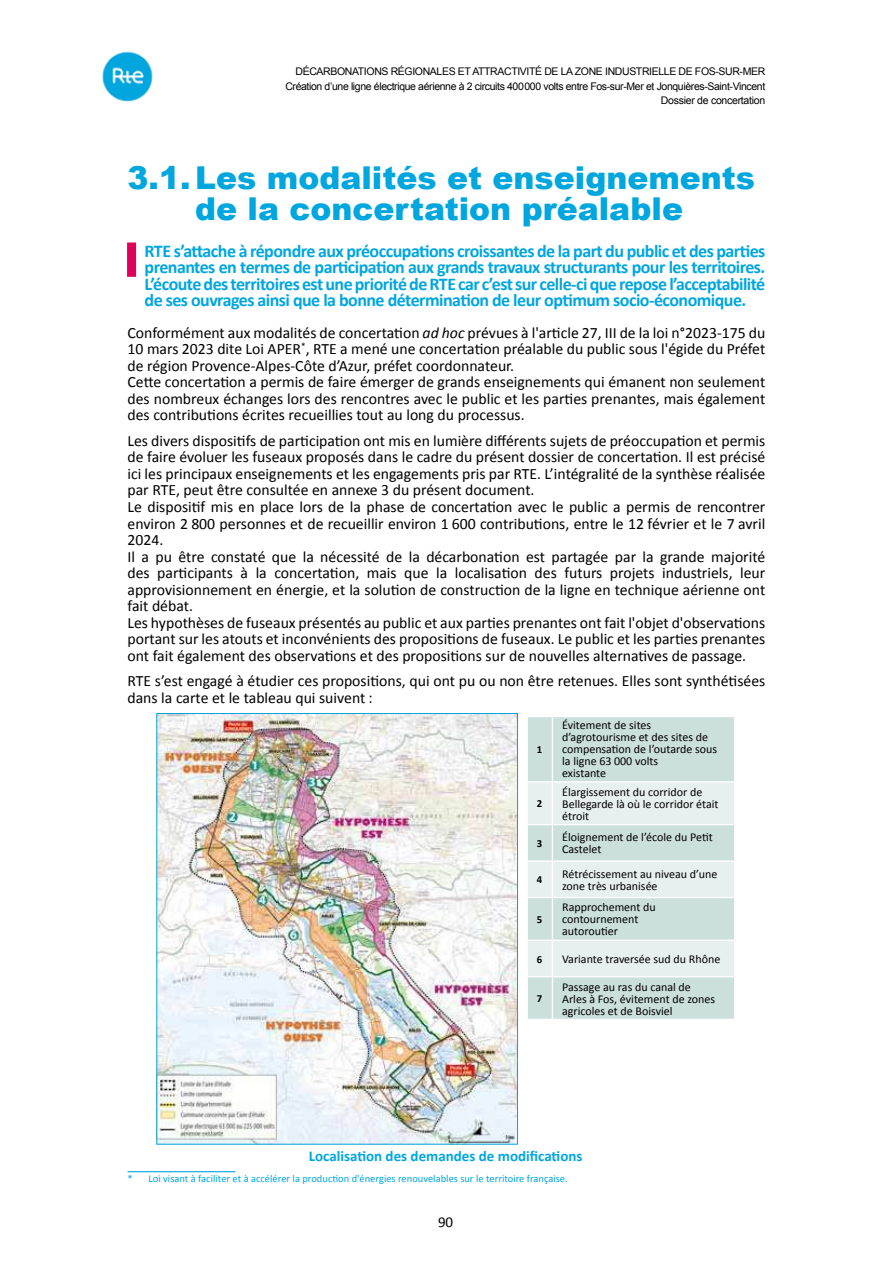
<style>
.page{position:relative;width:893px;height:1263px;background:#fff}
.page>*{position:absolute;margin:0;border:0;box-sizing:border-box;transform-origin:0 0}
.t1{font:900 31.5px/31.5px "Arial";color:#00a6de;text-align:center}
.t2{font:700 18px/16.5px "Calibri";letter-spacing:-.03em;color:#00a6de;text-align:justify}
.t3{font:15.75px/16.5px "Calibri";color:#000}
.t4{font:700 15px "Calibri";color:#00a6de}
.t5{font:15px "Calibri";color:#000}
.t6{font:12px/12px "Calibri";color:#000}
.t7{font:700 10.8px "Calibri";color:#000}
.t8{font:10.5px/14.7px "Arial";letter-spacing:-.035em;color:#000;text-align:right}
.t9{font:10.5px "Calibri";color:#00a6de}
.s1{font-style:italic}
</style>
<div class="page">
<hr style="left:127px;top:1171px;width:108px;height:1px;background:#00a6de">
<img style="left:158px;top:715px;width:358px;height:427px">
<div style="left:156px;top:713px;width:362px;height:431px;border:1px solid #00a6de"></div>
<div style="left:528px;top:717px;width:206px;height:302px;background:#cbdfdb"></div>
<svg style="left:527px;top:781px;width:208px;height:196px"></svg>
<hr style="left:552px;top:976px;width:183px;height:1px;background:#fff">
<hr style="left:526px;top:782px;width:2px;height:42px;background:#fff">
<hr style="left:526px;top:825px;width:2px;height:35px;background:#fff">
<hr style="left:526px;top:862px;width:2px;height:35px;background:#fff">
<hr style="left:526px;top:898px;width:2px;height:41px;background:#fff">
<hr style="left:526px;top:941px;width:2px;height:35px;background:#fff">
<hr style="left:552px;top:717px;width:1px;height:64px;background:#fff">
<hr style="left:552px;top:782px;width:1px;height:42px;background:#fff">
<hr style="left:734px;top:782px;width:1px;height:42px;background:#fff">
<hr style="left:552px;top:825px;width:1px;height:35px;background:#fff">
<hr style="left:734px;top:825px;width:1px;height:35px;background:#fff">
<hr style="left:552px;top:862px;width:1px;height:35px;background:#fff">
<hr style="left:734px;top:862px;width:1px;height:35px;background:#fff">
<hr style="left:552px;top:898px;width:1px;height:41px;background:#fff">
<hr style="left:734px;top:898px;width:1px;height:41px;background:#fff">
<hr style="left:552px;top:941px;width:1px;height:35px;background:#fff">
<hr style="left:734px;top:941px;width:1px;height:35px;background:#fff">
<hr style="left:552px;top:977px;width:1px;height:42px;background:#fff">
<img style="left:102px;top:51px;width:51px;height:51px">
<div style="left:127px;top:242px;width:9px;height:35px;background:#de005b"></div>
<p class="t8" style="left:285px;top:64px;width:481px">DÉCARBONATIONS RÉGIONALES ET ATTRACTIVITÉ DE LA ZONE INDUSTRIELLE DE FOS-SUR-MER<br>Création d’une ligne électrique aérienne à 2 circuits 400000 volts entre Fos-sur-Mer et Jonquières-Saint-Vincent<br>Dossier de concertation</p>
<h1 class="t1" style="left:128px;top:161px;width:629px">3.1.Les modalités et enseignements de la concertation préalable</h1>
<p class="t2" style="left:145px;top:242px;width:622px">RTE s’attache à répondre aux préoccupations croissantes de la part du public et des parties prenantes en termes de participation aux grands travaux structurants pour les territoires.<br>L’écoute des territoires est une priorité de RTE car c’est sur celle-ci que repose l’acceptabilité de ses ouvrages ainsi que la bonne détermination de leur optimum socio-économique.</p>
<p class="t3" style="left:127px;top:324px;width:639px">Conformément aux modalités de concertation <span class="s1">ad hoc</span> prévues à l'article 27, III de la loi n°2023-175 du 10 mars 2023 dite Loi APER<sup>*</sup>, RTE a mené une concertation préalable du public sous l'égide du Préfet de région Provence-Alpes-Côte d’Azur, préfet coordonnateur.<br>Cette concertation a permis de faire émerger de grands enseignements qui émanent non seulement des nombreux échanges lors des rencontres avec le public et les parties prenantes, mais également des contributions écrites recueillies tout au long du processus.</p>
<p class="t3" style="left:128px;top:432px;width:639px">Les divers dispositifs de participation ont mis en lumière différents sujets de préoccupation et permis de faire évoluer les fuseaux proposés dans le cadre du présent dossier de concertation. Il est précisé ici les principaux enseignements et les engagements pris par RTE. L’intégralité de la synthèse réalisée par RTE, peut être consultée en annexe 3 du présent document.<br>Le dispositif mis en place lors de la phase de concertation avec le public a permis de rencontrer environ 2 800 personnes et de recueillir environ 1 600 contributions, entre le 12 février et le 7 avril 2024.<br>Il a pu être constaté que la nécessité de la décarbonation est partagée par la grande majorité des participants à la concertation, mais que la localisation des futurs projets industriels, leur approvisionnement en énergie, et la solution de construction de la ligne en technique aérienne ont fait débat.<br>Les hypothèses de fuseaux présentés au public et aux parties prenantes ont fait l'objet d'observations portant sur les atouts et inconvénients des propositions de fuseaux. Le public et les parties prenantes ont fait également des observations et des propositions sur de nouvelles alternatives de passage.</p>
<p class="t3" style="left:128px;top:672px;width:639px">RTE s’est engagé à étudier ces propositions, qui ont pu ou non être retenues. Elles sont synthétisées dans la carte et le tableau qui suivent :</p>
<p class="t7" style="left:537px;top:741px;width:7px">1</p>
<p class="t7" style="left:537px;top:796px;width:7px">2</p>
<p class="t6" style="left:562px;top:719px;width:156px">Évitement de sites d’agrotourisme et des sites de compensation de l’outarde sous la ligne 63 000 volts<br>existante</p>
<p class="t6" style="left:562px;top:785px;width:158px">Élargissement du corridor de<br>Bellegarde là où le corridor était étroit</p>
<p class="t7" style="left:537px;top:836px;width:7px">3</p>
<p class="t6" style="left:562px;top:831px;width:152px">Éloignement de l’école du Petit<br>Castelet</p>
<p class="t7" style="left:537px;top:872px;width:7px">4</p>
<p class="t6" style="left:562px;top:867px;width:157px">Rétrécissement au niveau d’une zone très urbanisée</p>
<p class="t7" style="left:537px;top:912px;width:7px">5</p>
<p class="t6" style="left:562px;top:901px;width:95px">Rapprochement du contournement autoroutier</p>
<p class="t7" style="left:537px;top:951px;width:7px">6</p>
<p class="t6" style="left:562px;top:953px;width:160px">Variante traversée sud du Rhône</p>
<p class="t7" style="left:537px;top:991px;width:7px">7</p>
<p class="t6" style="left:562px;top:980px;width:154px">Passage au ras du canal de<br>Arles à Fos, évitement de zones agricoles et de Boisviel</p>
<p class="t4" style="left:309px;top:1145px;width:275px">Localisation des demandes de modifications</p>
<p class="t9" style="left:127px;top:1171px;width:442px">* Loi visant à faciliter et à accélérer la production d'énergies renouvelables sur le territoire française.</p>
<p class="t5" style="left:438px;top:1212px;width:17px">90</p>
</div>
